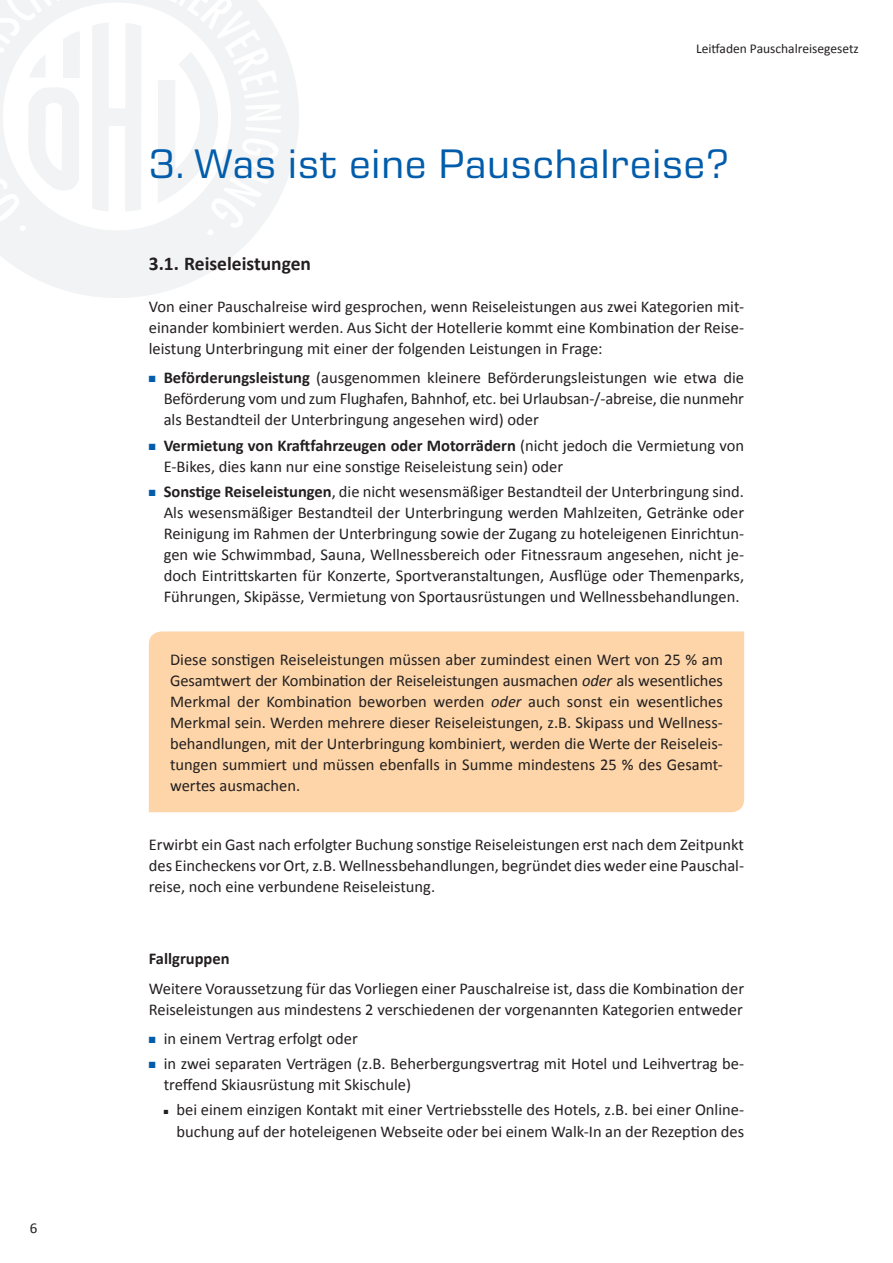
<style>
.page{position:relative;width:893px;height:1263px;background:#fff}
.page>*{position:absolute;margin:0;border:0;box-sizing:border-box;transform-origin:0 0}
.t1{font:42px "Eurostile Next LT Pro";letter-spacing:.025em;color:#015dab}
.t2{font:700 19.5px "Calibri";color:#231f20}
.t3{font:16.5px/21px "Calibri";color:#231f20;text-align:justify}
.t4{font:700 16.5px "Calibri";color:#231f20}
.t5{font:15px "Calibri";color:#231f20}
.t6{font:13.5px "Calibri";color:#231f20}
.t7{font:9px "Zapf Dingbats ITC";color:#015dab}
.s1{color:#015dab}
.s2{font-weight:700}
.s3{font-style:italic}
</style>
<div class="page">
<div style="left:149px;top:631px;width:595px;height:181px;background:#fdd5a8"></div>
<p class="t5" style="left:30px;top:1219px;width:9px">6</p>
<p class="t6" style="left:696px;top:40px;width:164px">Leitfaden Pauschalreisegesetz</p>
<h1 class="t1" style="left:149px;top:141px;width:581px">3. Was ist eine Pauschalreise?</h1>
<p class="t2" style="left:149px;top:251px;width:164px">3.1. Reiseleistungen</p>
<p class="t3" style="left:149px;top:295px;width:597px">Von einer Pauschalreise wird gesprochen, wenn Reiseleistungen aus zwei Kategorien mit&shy;einander kombiniert werden. Aus Sicht der Hotellerie kommt eine Kombination der Reise&shy;leistung Unterbringung mit einer der folgenden Leistungen in Frage:</p>
<p class="t3" style="left:164px;top:367px;width:582px;text-indent:-15px"><span class="s1">■</span> <span class="s2">Beförderungsleistung</span> (ausgenommen kleinere Beförderungsleistungen wie etwa die Beförderung vom und zum Flughafen, Bahnhof, etc. bei Urlaubsan-/-abreise, die nunmehr als Bestandteil der Unterbringung angesehen wird) oder</p>
<p class="t7" style="left:156px;top:442px;width:4px">■</p>
<p class="t3" style="left:164px;top:434px;width:582px;text-indent:-15px"><span class="s1">■</span> <span class="s2">Vermietung von Kraftfahrzeugen oder Motorrädern</span> (nicht jedoch die Vermietung von<br>E-Bikes, dies kann nur eine sonstige Reiseleistung sein) oder</p>
<p class="t7" style="left:156px;top:489px;width:4px">■</p>
<p class="t3" style="left:164px;top:480px;width:582px;text-indent:-15px"><span class="s1">■</span> <span class="s2">Sonstige Reiseleistungen</span>, die nicht wesensmäßiger Bestandteil der Unterbringung sind.<br>Als wesensmäßiger Bestandteil der Unterbringung werden Mahlzeiten, Getränke oder Reinigung im Rahmen der Unterbringung sowie der Zugang zu hoteleigenen Einrichtun&shy;gen wie Schwimmbad, Sauna, Wellnessbereich oder Fitnessraum angesehen, nicht je&shy;doch Eintrittskarten für Konzerte, Sportveranstaltungen, Ausflüge oder Themenparks, Führungen, Skipässe, Vermietung von Sportausrüstungen und Wellnessbehandlungen.</p>
<p class="t3" style="left:170px;top:648px;width:554px">Diese sonstigen Reiseleistungen müssen aber zumindest einen Wert von 25 % am Gesamtwert der Kombination der Reiseleistungen ausmachen <span class="s3">oder</span> als wesentliches Merkmal der Kombination beworben werden <span class="s3">oder</span> auch sonst ein wesentliches Merkmal sein. Werden mehrere dieser Reiseleistungen, z.B. Skipass und Wellness&shy;behandlungen, mit der Unterbringung kombiniert, werden die Werte der Reiseleis&shy;tungen summiert und müssen ebenfalls in Summe mindestens 25 % des Gesamt&shy;wertes ausmachen.</p>
<p class="t3" style="left:149px;top:833px;width:597px">Erwirbt ein Gast nach erfolgter Buchung sonstige Reiseleistungen erst nach dem Zeitpunkt des Eincheckens vor Ort, z.B. Wellnessbehandlungen, begründet dies weder eine Pauschal&shy;reise, noch eine verbundene Reiseleistung.</p>
<p class="t4" style="left:149px;top:948px;width:82px">Fallgruppen</p>
<p class="t3" style="left:149px;top:977px;width:597px">Weitere Voraussetzung für das Vorliegen einer Pauschalreise ist, dass die Kombination der<br>Reiseleistungen aus mindestens 2 verschiedenen der vorgenannten Kategorien entweder</p>
<p class="t7" style="left:156px;top:1035px;width:4px">■</p>
<p class="t3" style="left:149px;top:1027px;width:210px"><span class="s1">■</span> in einem Vertrag erfolgt oder</p>
<p class="t3" style="left:164px;top:1052px;width:582px;text-indent:-15px"><span class="s1">■</span> in zwei separaten Verträgen (z.B. Beherbergungsvertrag mit Hotel und Leihvertrag be&shy;treffend Skiausrüstung mit Skischule)</p>
<p class="t3" style="left:164px;top:1099px;width:582px;text-align:right">■ bei einem einzigen Kontakt mit einer Vertriebsstelle des Hotels, z.B. bei einer Online&shy;buchung auf der hoteleigenen Webseite oder bei einem Walk-In an der Rezeption des</p>
</div>
